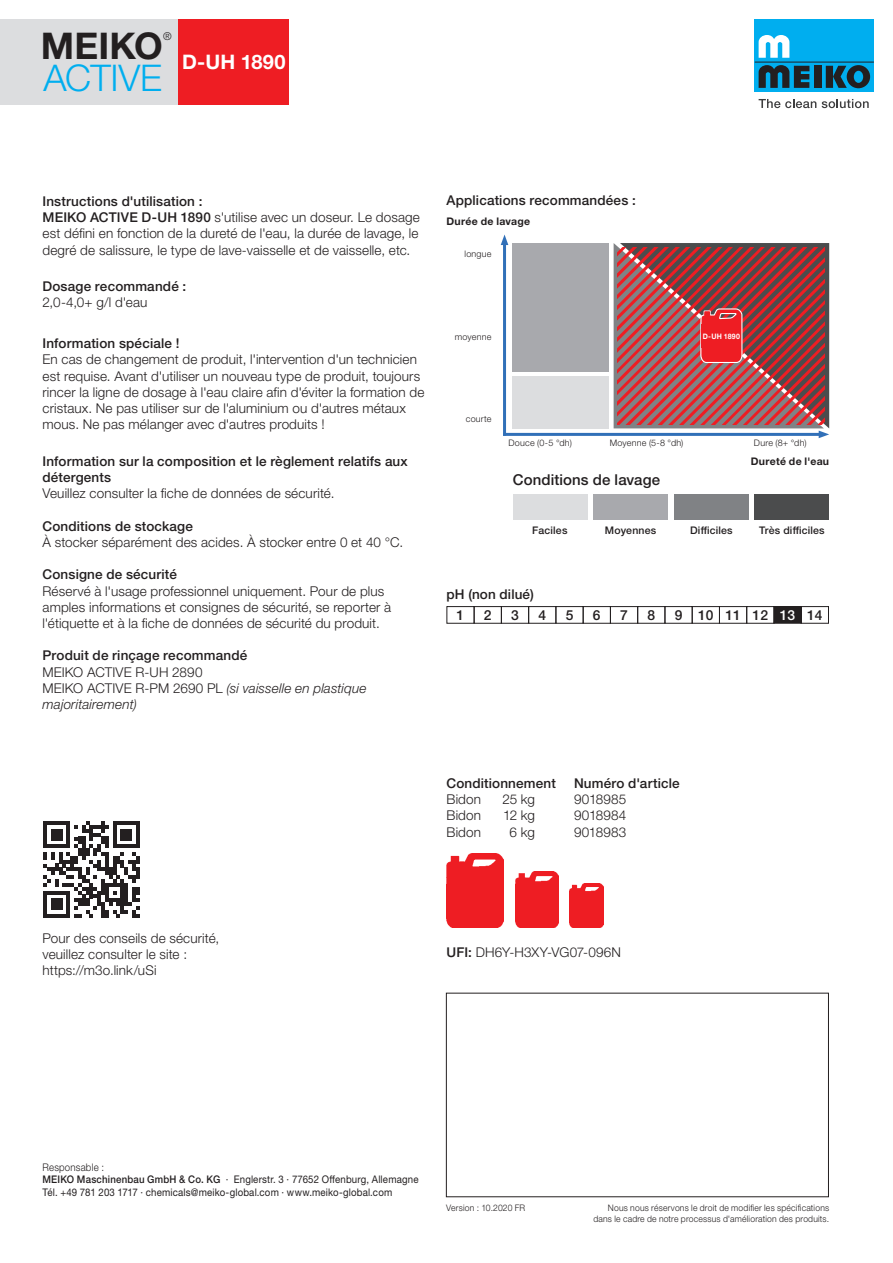
<style>
.page{position:relative;width:893px;height:1263px;background:#fff}
.page>*{position:absolute;margin:0;border:0;box-sizing:border-box;transform-origin:0 0}
.t1{font:300 36.75px "Helvetica Neue LTW1 G";letter-spacing:-.005em;color:#00aeef}
.t2{font:700 20.1px "Helvetica Neue LTW1 G";letter-spacing:.01em;color:#fff}
.t3{font:500 15px "Helvetica Neue LTW1 G";letter-spacing:.005em;color:#231f20}
.t4{font:500 13.8px "Helvetica Neue LTW1 G";color:#231f20}
.t5{font:300 13.5px/16.2px "Helvetica Neue LTW1 G";letter-spacing:.01em;color:#231f20}
.t6{font:500 13.5px/16.2px "Helvetica Neue LTW1 G";letter-spacing:.01em;color:#231f20}
.t7{font:300 10.8px "Helvetica Neue LTW1 G";color:#231f20}
.t8{font:10.5px/12.6px "Helvetica Neue LTW1 G";letter-spacing:.015em;color:#231f20;scale:.92 1}
.t9{font:500 10.5px "Helvetica Neue LTW1 G";letter-spacing:.02em;color:#231f20}
.t10{font:700 10.5px "Helvetica Neue LTW1 G";letter-spacing:.03em;color:#231f20}
.t11{font:300 9px/10.8px "Helvetica Neue LTW1 G";letter-spacing:.025em;color:#231f20;text-align:right;scale:.95 1}
.t12{font:300 9px "Helvetica Neue LTW1 G";letter-spacing:.025em;color:#231f20}
.t13{font:700 7.5px "Helvetica Neue LTW1 G";letter-spacing:.035em;color:#fff;scale:.93 1}
.s1{font-weight:500}
.s2{font-style:italic}
.s3{color:#fff}
.s4{font-weight:300}
</style>
<div class="page">
<div style="left:446px;top:606px;width:28px;height:18px;border:1px solid #231f20"></div>
<div style="left:474px;top:606px;width:28px;height:18px;border:1px solid #231f20"></div>
<div style="left:501px;top:606px;width:28px;height:18px;border:1px solid #231f20"></div>
<div style="left:528px;top:606px;width:28px;height:18px;border:1px solid #231f20"></div>
<div style="left:555px;top:606px;width:29px;height:18px;border:1px solid #231f20"></div>
<div style="left:583px;top:606px;width:28px;height:18px;border:1px solid #231f20"></div>
<div style="left:610px;top:606px;width:28px;height:18px;border:1px solid #231f20"></div>
<div style="left:637px;top:606px;width:28px;height:18px;border:1px solid #231f20"></div>
<div style="left:665px;top:606px;width:28px;height:18px;border:1px solid #231f20"></div>
<div style="left:692px;top:606px;width:28px;height:18px;border:1px solid #231f20"></div>
<div style="left:719px;top:606px;width:28px;height:18px;border:1px solid #231f20"></div>
<div style="left:746px;top:606px;width:28px;height:18px;border:1px solid #231f20"></div>
<div style="left:774px;top:607px;width:27px;height:16px;background:#231f20"></div>
<div style="left:774px;top:606px;width:28px;height:18px;border:1px solid #231f20"></div>
<div style="left:801px;top:606px;width:28px;height:18px;border:1px solid #231f20"></div>
<div style="left:446px;top:993px;width:383px;height:204px;border:1px solid #231f20"></div>
<div style="left:755px;top:19px;width:119px;height:73px;background:#00aeef"></div>
<div style="left:814px;top:66px;width:7px;height:22px;background:#231f20"></div>
<svg style="left:826px;top:65px;width:44px;height:23px"></svg>
<hr style="left:755px;top:62px;width:119px;height:1px;background:#231f20">
<svg style="left:759px;top:35px;width:30px;height:23px"></svg>
<svg style="left:759px;top:65px;width:50px;height:23px"></svg>
<svg style="left:759px;top:99px;width:57px;height:9px"></svg>
<svg style="left:822px;top:99px;width:47px;height:9px"></svg>
<div style="left:0;top:19px;width:179px;height:85px;background:#dcdddf"></div>
<div style="left:179px;top:19px;width:110px;height:85px;background:#ee1d23"></div>
<hr style="left:503px;top:243px;width:3px;height:193px;background:#3170b8">
<svg style="left:501px;top:234px;width:7px;height:11px"></svg>
<div style="left:512px;top:243px;width:97px;height:128px;background:#a8a9ad"></div>
<div style="left:512px;top:376px;width:97px;height:52px;background:#dcdddf"></div>
<hr style="left:503px;top:433px;width:318px;height:3px;background:#3170b8">
<div style="left:513px;top:494px;width:74px;height:26px;background:#dcdddf"></div>
<div style="left:593px;top:494px;width:75px;height:26px;background:#a8a9ad"></div>
<div style="left:674px;top:494px;width:74px;height:26px;background:#808285"></div>
<div style="left:755px;top:494px;width:74px;height:26px;background:#4b4c4d"></div>
<svg style="left:43px;top:821px;width:97px;height:97px"></svg>
<svg style="left:614px;top:243px;width:215px;height:195px"></svg>
<div style="left:701px;top:324px;width:40px;height:24px;background:#ee1d23"></div>
<img style="left:515px;top:871px;width:43px;height:56px">
<img style="left:446px;top:854px;width:57px;height:73px">
<img style="left:569px;top:883px;width:34px;height:44px">
<p class="t7" style="left:163px;top:29px;width:10px">®</p>
<h2 class="t2" style="left:41px;top:49px;width:246px"><sup>MEIKO</sup> D-UH 1890</h2>
<h1 class="t1" style="left:43px;top:56px;width:120px">ACTIVE</h1>
<p class="t5" style="left:43px;top:193px;width:379px"><span class="s1">Instructions d'utilisation :<br>MEIKO ACTIVE D-UH 1890</span> s'utilise avec un doseur. Le dosage est défini en fonction de la dureté de l'eau, la durée de lavage, le degré de salissure, le type de lave-vaisselle et de vaisselle, etc.</p>
<p class="t6" style="left:43px;top:278px;width:145px">Dosage recommandé :</p>
<p class="t5" style="left:43px;top:294px;width:106px">2,0-4,0+ g/l d'eau</p>
<p class="t6" style="left:43px;top:335px;width:139px">Information spéciale !</p>
<p class="t5" style="left:43px;top:351px;width:383px">En cas de changement de produit, l'intervention d'un technicien est requise. Avant d'utiliser un nouveau type de produit, toujours rincer la ligne de dosage à l'eau claire afin d'éviter la formation de cristaux. Ne pas utiliser sur de l'aluminium ou d'autres métaux mous. Ne pas mélanger avec d'autres produits !</p>
<p class="t6" style="left:43px;top:453px;width:367px">Information sur la composition et le règlement relatifs aux détergents</p>
<p class="t5" style="left:43px;top:485px;width:294px">Veuillez consulter la fiche de données de sécurité.</p>
<p class="t6" style="left:43px;top:518px;width:152px">Conditions de stockage</p>
<p class="t5" style="left:43px;top:534px;width:362px">À stocker séparément des acides. À stocker entre 0 et 40 °C.</p>
<p class="t6" style="left:43px;top:566px;width:136px">Consigne de sécurité</p>
<p class="t5" style="left:43px;top:583px;width:350px">Réservé à l'usage professionnel uniquement. Pour de plus amples informations et consignes de sécurité, se reporter à l'étiquette et à la fiche de données de sécurité du produit.</p>
<p class="t6" style="left:43px;top:647px;width:206px">Produit de rinçage recommandé</p>
<p class="t5" style="left:43px;top:664px;width:325px">MEIKO ACTIVE R-UH 2890<br>MEIKO ACTIVE R-PM 2690 PL <span class="s2">(si vaisselle en plastique majoritairement)</span></p>
<p class="t6" style="left:446px;top:192px;width:191px">Applications recommandées :</p>
<p class="t10" style="left:446px;top:215px;width:85px">Durée de lavage</p>
<p class="t12" style="left:464px;top:249px;width:29px">longue</p>
<p class="t12" style="left:455px;top:331px;width:38px">moyenne</p>
<p class="t13" style="left:703px;top:332px;width:41px">D-UH 1890</p>
<p class="t12" style="left:466px;top:414px;width:27px">courte</p>
<p class="t12" style="left:509px;top:437px;width:65px">Douce (0-5 °dh)</p>
<p class="t12" style="left:610px;top:437px;width:75px">Moyenne (5-8 °dh)</p>
<p class="t12" style="left:754px;top:437px;width:54px">Dure (8+ °dh)</p>
<p class="t10" style="left:751px;top:455px;width:80px">Dureté de l'eau</p>
<p class="t3" style="left:513px;top:471px;width:149px">Conditions de lavage</p>
<p class="t9" style="left:532px;top:523px;width:37px">Faciles</p>
<p class="t9" style="left:605px;top:523px;width:53px">Moyennes</p>
<p class="t9" style="left:690px;top:523px;width:44px">Difficiles</p>
<p class="t9" style="left:759px;top:523px;width:67px">Très difficiles</p>
<p class="t6" style="left:446px;top:586px;width:89px">pH (non dilué)</p>
<p class="t4" style="left:457px;top:607px;width:9px">1</p>
<p class="t4" style="left:484px;top:607px;width:9px">2</p>
<p class="t4" style="left:511px;top:607px;width:9px">3</p>
<p class="t4" style="left:538px;top:607px;width:9px">4</p>
<p class="t4" style="left:566px;top:607px;width:9px">5</p>
<p class="t4" style="left:593px;top:607px;width:9px">6</p>
<p class="t4" style="left:620px;top:607px;width:9px">7</p>
<p class="t4" style="left:647px;top:607px;width:9px">8</p>
<p class="t4" style="left:675px;top:607px;width:149px">9 10 11 12 <span class="s3">13</span> 14</p>
<p class="t6" style="left:446px;top:775px;width:111px">Conditionnement</p>
<p class="t6" style="left:574px;top:775px;width:107px">Numéro d'article</p>
<p class="t5" style="left:446px;top:791px;width:36px">Bidon</p>
<p class="t5" style="left:502px;top:791px;width:34px">25 kg</p>
<p class="t5" style="left:574px;top:791px;width:54px">9018985</p>
<p class="t5" style="left:446px;top:807px;width:36px">Bidon</p>
<p class="t5" style="left:503px;top:807px;width:33px">12 kg</p>
<p class="t5" style="left:574px;top:807px;width:54px">9018984</p>
<p class="t5" style="left:446px;top:824px;width:36px">Bidon</p>
<p class="t5" style="left:510px;top:824px;width:27px">6 kg</p>
<p class="t5" style="left:574px;top:824px;width:54px">9018983</p>
<p class="t5" style="left:43px;top:930px;width:178px">Pour des conseils de sécurité, veuillez consulter le site : https://m3o.link/uSi</p>
<p class="t5" style="left:446px;top:944px;width:176px"><span class="s1">UFI:</span> DH6Y-H3XY-VG07-096N</p>
<p class="t8" style="left:43px;top:1160px;width:410px"><span class="s4">Responsable :<br></span><span class="s1">MEIKO Maschinenbau GmbH &amp; Co. KG</span> · Englerstr. 3 · 77652 Offenburg, Allemagne<br>Tél. +49 781 203 1717 · chemicals@meiko-global.com · www.meiko-global.com</p>
<p class="t11" style="left:446px;top:1203px;width:85px">Version : 10.2020 FR</p>
<p class="t11" style="left:593px;top:1203px;width:250px">Nous nous réservons le droit de modifier les spécifications dans le cadre de notre processus d'amélioration des produits.</p>
</div>
